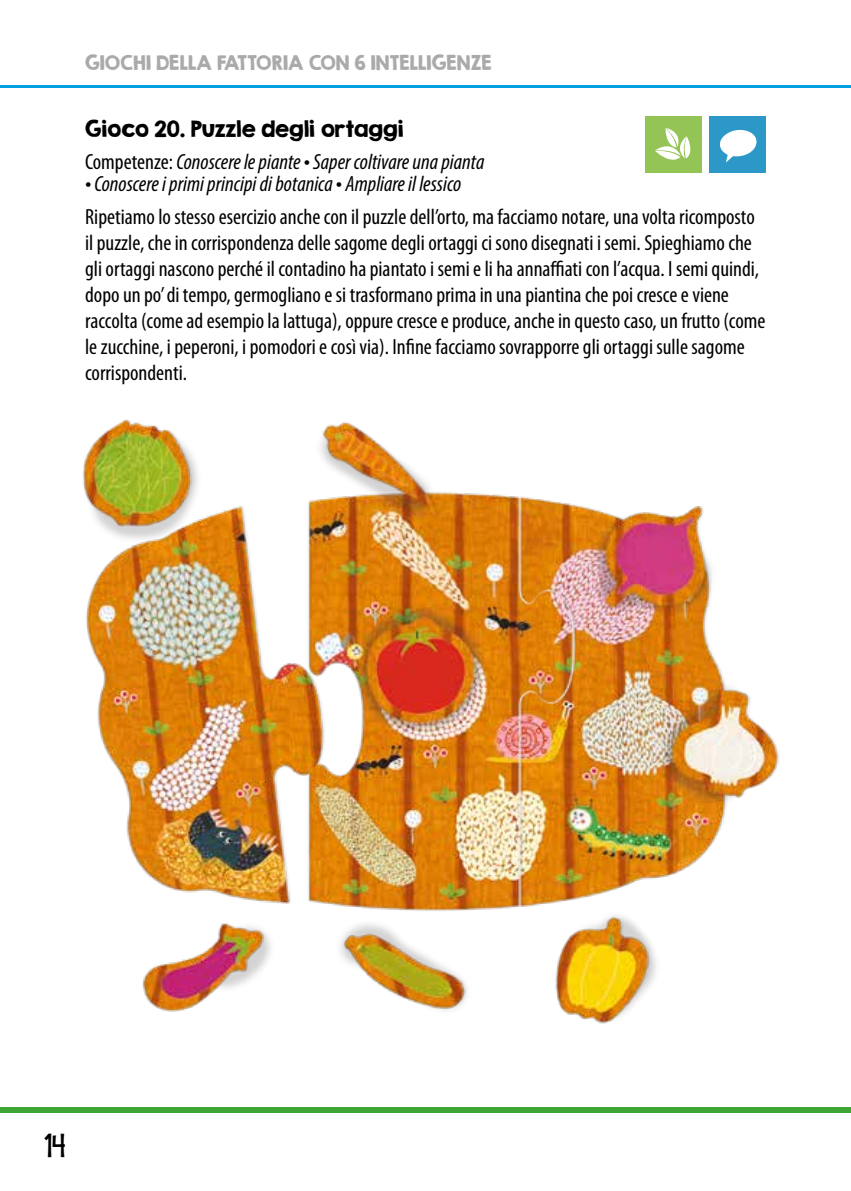
<style>
.page{position:relative;width:851px;height:1191px;background:#fff}
.page>*{position:absolute;margin:0;border:0;box-sizing:border-box;transform-origin:0 0}
.t1{font:24px "KG She Persisted";color:#000}
.t2{font:condensed 22px/26px "Myriad Pro";color:#000}
.t3{font:italic condensed 22px "Myriad Pro";color:#000}
.t4{font:20px "KG Second Chances Solid";color:#000}
.t5{font:18px "KG Second Chances Solid";color:#aaa}
.s1{font-style:normal}
.s2{font-size:24px}
.s3{font-style:italic;font-size:24px}
.s4{font-style:italic}
</style>
<div class="page">
<hr style="left:0;top:85px;width:850px;height:3px;background:#009fe3">
<div style="left:0;top:1107px;width:850px;height:5px;background:#3fa535"></div>
<div style="left:645px;top:116px;width:56px;height:57px;background:#94c356"></div>
<svg style="left:655px;top:128px;width:36px;height:32px"></svg>
<div style="left:709px;top:116px;width:56px;height:57px;background:#2c98c8"></div>
<svg style="left:720px;top:130px;width:36px;height:32px"></svg>
<img style="left:83px;top:420px;width:696px;height:604px">
<p class="t5" style="left:85px;top:51px;width:408px">GIOCHI DELLA FATTORIA CON 6 INTELLIGENZE</p>
<p class="t4" style="left:85px;top:116px;width:320px">Gioco 20. Puzzle degli ortaggi</p>
<p class="t3" style="left:85px;top:149px;width:401px"><span class="s1">Competenze:</span> Conoscere le piante <span class="s2">•</span> Saper coltivare una pianta</p>
<p class="t2" style="left:85px;top:168px;width:671px;line-height:32.4px"><span class="s3">•</span> <span class="s4">Conoscere i primi principi di botanica</span> <span class="s3">•</span> <span class="s4">Ampliare il lessico<br></span>Ripetiamo lo stesso esercizio anche con il puzzle dell’orto, ma facciamo notare, una volta ricomposto</p>
<p class="t2" style="left:85px;top:230px;width:681px">il puzzle, che in corrispondenza delle sagome degli ortaggi ci sono disegnati i semi. Spieghiamo che gli ortaggi nascono perché il contadino ha piantato i semi e li ha annaffiati con l’acqua. I semi quindi, dopo un po’ di tempo, germogliano e si trasformano prima in una piantina che poi cresce e viene raccolta (come ad esempio la lattuga), oppure cresce e produce, anche in questo caso, un frutto (come le zucchine, i peperoni, i pomodori e così via). Infine facciamo sovrapporre gli ortaggi sulle sagome corrispondenti.</p>
<p class="t1" style="left:44px;top:1127px;width:22px">14</p>
</div>
